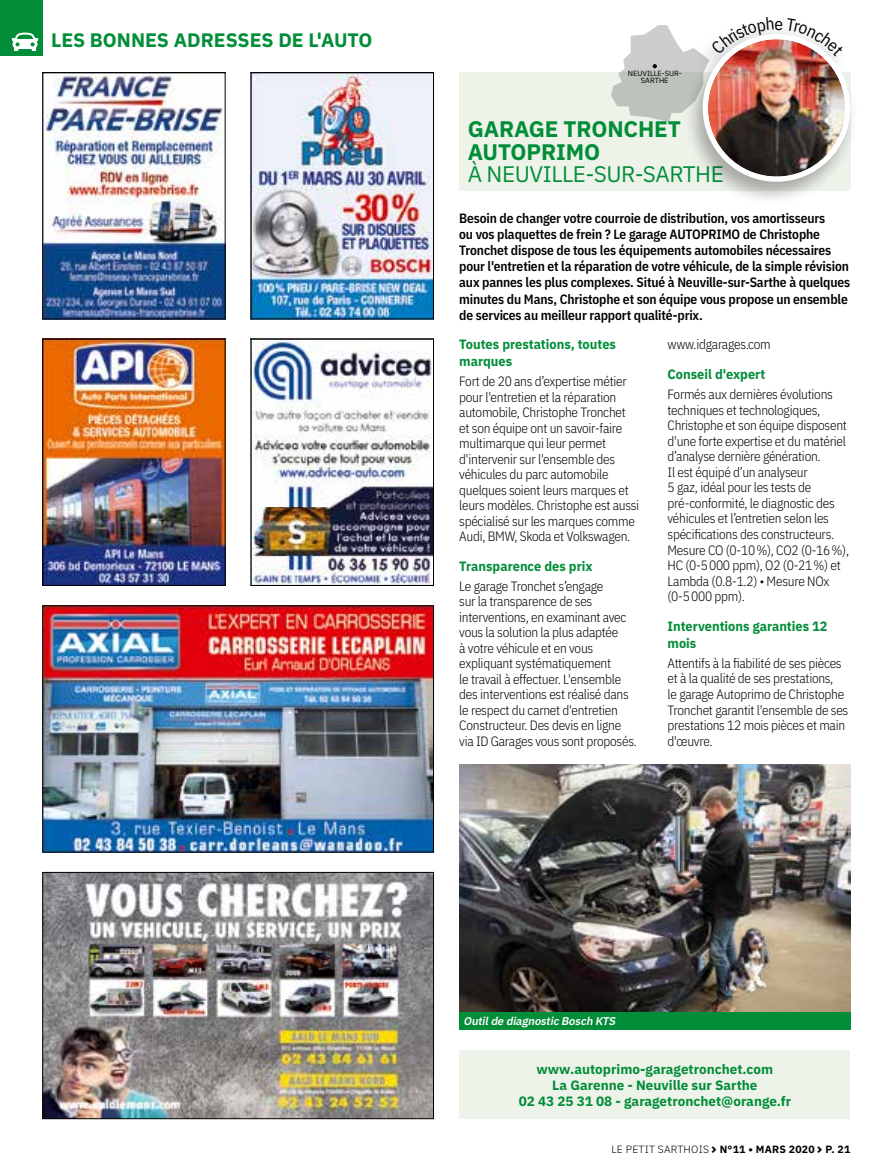
<style>
.page{position:relative;width:893px;height:1170px;background:#fff}
.page>*{position:absolute;margin:0;border:0;box-sizing:border-box;transform-origin:0 0}
.t1{font:700 22.5px/22.5px "IBM Plex Sans";letter-spacing:-.005em;color:#028d38}
.t2{font:22.5px "IBM Plex Sans";letter-spacing:-.02em;color:#028d38}
.t3{font:700 19.5px "IBM Plex Sans";color:#028d38}
.t4{font:300 13.5px/15.5px "IBM Plex Sans Cond";letter-spacing:-.02em;color:#000}
.t5{font:600 13.5px/16.2px "IBM Plex Sans Cond";letter-spacing:-.01em;color:#000}
.t6{font:700 13.5px/16.2px "IBM Plex Sans";color:#028d38;text-align:center}
.t7{font:700 13.5px/17px "IBM Plex Sans";color:#028d38;scale:.95 1}
.t8{font:italic 600 11.25px "IBM Plex Sans";color:#fff}
.t9{font:700 10.5px "IBM Plex Sans";letter-spacing:.02em;color:#000}
.t10{font:7.5px/7.5px "IBM Plex Sans";color:#000;text-align:center}
.s1{font-weight:300}
</style>
<div class="page">
<div style="left:459px;top:72px;width:391px;height:119px;background:#eef3ea"></div>
<img style="left:253px;top:341px;width:179px;height:242px">
<div style="left:251px;top:339px;width:183px;height:246px;border:1px solid #000"></div>
<img style="left:45px;top:74px;width:178px;height:243px">
<div style="left:43px;top:72px;width:182px;height:247px;border:1px solid #000"></div>
<div style="left:0;top:0;width:43px;height:55px;background:#028d38"></div>
<svg style="left:12px;top:32px;width:26px;height:19px"></svg>
<div style="left:682px;top:16px;width:176px;height:190px;background:#000;opacity:.3"></div>
<svg style="left:705px;top:37px;width:143px;height:142px"></svg>
<img style="left:708px;top:39px;width:137px;height:137px;border-radius:69px">
<div style="left:703px;top:34px;width:147px;height:148px;border:5px solid #fff;border-radius:50%"></div>
<img style="left:45px;top:874px;width:387px;height:242px">
<div style="left:43px;top:872px;width:391px;height:246px;border:1px solid #000"></div>
<img style="left:459px;top:764px;width:391px;height:247px">
<img style="left:45px;top:341px;width:178px;height:242px">
<img style="left:253px;top:74px;width:179px;height:243px">
<div style="left:251px;top:72px;width:183px;height:247px;border:1px solid #000"></div>
<img style="left:45px;top:607px;width:387px;height:243px">
<div style="left:43px;top:605px;width:391px;height:247px;border:1px solid #000"></div>
<div style="left:459px;top:1050px;width:391px;height:68px;background:#eef3ea"></div>
<div style="left:459px;top:1011px;width:391px;height:18px;background:#028d38"></div>
<img style="left:726px;top:922px;width:47px;height:73px">
<img style="left:259px;top:507px;width:76px;height:48px">
<img style="left:611px;top:17px;width:233px;height:105px">
<h2 class="t3" style="left:51px;top:24px;width:323px">LES BONNES ADRESSES DE L'AUTO</h2>
<p class="t10" style="left:628px;top:69px;width:56px">NEUVILLE-SUR-<br>SARTHE</p>
<h1 class="t1" style="left:468px;top:116px;width:215px">GARAGE TRONCHET<br>AUTOPRIMO</h1>
<h1 class="t2" style="left:468px;top:157px;width:258px">À NEUVILLE-SUR-SARTHE</h1>
<p class="t5" style="left:459px;top:208px;width:392px">Besoin de changer votre courroie de distribution, vos amortisseurs<br>ou vos plaquettes de frein ? Le garage AUTOPRIMO de Christophe Tronchet dispose de tous les équipements automobiles nécessaires pour l'entretien et la réparation de votre véhicule, de la simple révision aux pannes les plus complexes. Situé à Neuville-sur-Sarthe à quelques minutes du Mans, Christophe et son équipe vous propose un ensemble de services au meilleur rapport qualité-prix.</p>
<p class="t7" style="left:459px;top:335px;width:167px">Toutes prestations, toutes marques</p>
<p class="t4" style="left:459px;top:372px;width:181px">Fort de 20 ans d’expertise métier pour l'entretien et la réparation automobile, Christophe Tronchet et son équipe ont un savoir-faire multimarque qui leur permet d'intervenir sur l'ensemble des véhicules du parc automobile quelques soient leurs marques et leurs modèles. Christophe est aussi spécialisé sur les marques comme<br>Audi, BMW, Skoda et Volkswagen.</p>
<p class="t7" style="left:459px;top:556px;width:142px">Transparence des prix</p>
<p class="t4" style="left:459px;top:577px;width:179px">Le garage Tronchet s’engage<br>sur la transparence de ses interventions, en examinant avec vous la solution la plus adaptée<br>à votre véhicule et en vous expliquant systématiquement<br>le travail à effectuer. L'ensemble des interventions est réalisé dans le respect du carnet d'entretien<br>Constructeur. Des devis en ligne via ID Garages vous sont proposés.</p>
<p class="t4" style="left:668px;top:336px;width:105px">www.idgarages.com</p>
<p class="t7" style="left:668px;top:365px;width:104px">Conseil d'expert</p>
<p class="t4" style="left:668px;top:385px;width:183px">Formés aux dernières évolutions techniques et technologiques,<br>Christophe et son équipe disposent d'une forte expertise et du matériel d’analyse dernière génération.<br>Il est équipé d’un analyseur<br>5 gaz, idéal pour les tests de pré-conformité, le diagnostic des véhicules et l’entretien selon les spécifications des constructeurs.<br>Mesure CO (0-10%), CO2 (0-16%),<br>HC (0-5000 ppm), O2 (0-21%) et<br>Lambda (0.8-1.2) • Mesure NOx (0-5000 ppm).</p>
<p class="t7" style="left:668px;top:616px;width:170px">Interventions garanties 12 mois</p>
<p class="t4" style="left:668px;top:654px;width:182px">Attentifs à la fiabilité de ses pièces et à la qualité de ses prestations,<br>le garage Autoprimo de Christophe<br>Tronchet garantit l'ensemble de ses prestations 12 mois pièces et main d'œuvre.</p>
<p class="t8" style="left:463px;top:1011px;width:156px">Outilde diagnostic Bosch KTS</p>
<p class="t6" style="left:519px;top:1059px;width:274px">www.autoprimo-garagetronchet.com<br>La Garenne - Neuville sur Sarthe<br>02 43 25 31 08 - garagetronchet@orange.fr</p>
<p class="t9" style="left:612px;top:1140px;width:240px"><span class="s1">LE PETIT SARTHOIS</span> N°11 • MARS 2020 P. 21</p>
</div>
